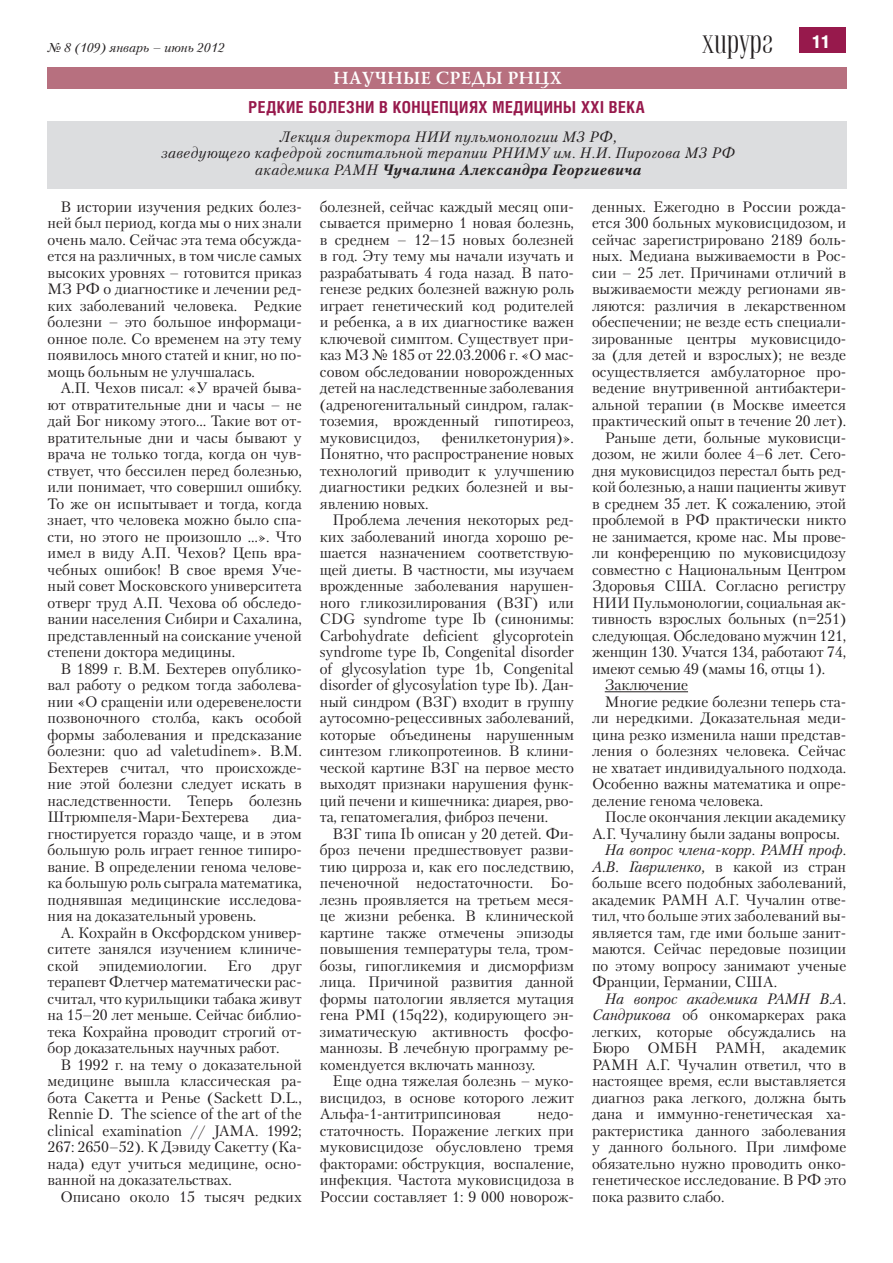
<style>
.page{position:relative;width:893px;height:1263px;background:#fff}
.page>*{position:absolute;margin:0;border:0;box-sizing:border-box;transform-origin:0 0}
.t1{font:33px "Vetren";color:#231f20}
.t2{font:700 18px "Lazurski C";letter-spacing:.03em;color:#fff}
.t3{font:700 16.5px "Helios Cond";letter-spacing:.03em;color:#97194c}
.t4{font:15px/16.5px "Petersburg C";color:#231f20;text-align:justify}
.t5{font:italic 15px "Petersburg C";letter-spacing:.03em;color:#231f20}
.t6{font:italic 700 15px "Petersburg C";letter-spacing:.03em;color:#231f20}
.t7{font:italic 12.75px "Petersburg C";color:#231f20}
.s1{font-family:"Helios Cond";font-weight:900;font-size:18px;color:#fff}
.s2{font-weight:400}
.s3{font-style:italic}
</style>
<div class="page">
<div style="left:799px;top:28px;width:47px;height:25px;background:#97194c"></div>
<hr style="left:605px;top:691px;width:83px;height:1px;background:#231f20">
<div style="left:47px;top:68px;width:799px;height:21px;background:#b7707f"></div>
<div style="left:47px;top:122px;width:799px;height:67px;background:#dcdddf"></div>
<p class="t7" style="left:47px;top:41px;width:179px">№ 8 (109) январь – июнь 2012</p>
<h1 class="t1" style="left:702px;top:24px;width:129px">хирург <span class="s1">11</span></h1>
<p class="t2" style="left:332px;top:66px;width:230px">НАУЧНЫЕ СРЕДЫ РНЦХ</p>
<p class="t3" style="left:248px;top:97px;width:398px">РЕДКИЕ БОЛЕЗНИ В КОНЦЕПЦИЯХ МЕДИЦИНЫ XXI ВЕКА</p>
<p class="t5" style="left:280px;top:128px;width:338px">Лекция директора НИИ пульмонологии МЗ РФ,</p>
<p class="t5" style="left:161px;top:144px;width:575px">заведующего кафедрой госпитальной терапии РНИМУ им. Н.И. Пирогова МЗ РФ</p>
<p class="t6" style="left:255px;top:160px;width:388px"><span class="s2">академика РАМН</span> Чучалина Александра Георгиевича</p>
<p class="t4" style="left:48px;top:198px;width:256px;text-indent:13px">В истории изучения редких болез&shy;ней был период, когда мы о них знали очень мало. Сейчас эта тема обсужда&shy;ется на различных, в том числе самых высоких уровнях – готовится приказ МЗ РФ о диагностике и лечении ред&shy;ких заболеваний человека. Редкие болезни – это большое информаци&shy;онное поле. Со временем на эту тему появилось много статей и книг, но по&shy;мощь больным не улучшалась.</p>
<p class="t4" style="left:48px;top:380px;width:256px;text-indent:13px">А.П. Чехов писал: «У врачей быва&shy;ют отвратительные дни и часы – не дай Бог никому этого… Такие вот от&shy;вратительные дни и часы бывают у врача не только тогда, когда он чув&shy;ствует, что бессилен перед болезнью, или понимает, что совершил ошибку.<br>То же он испытывает и тогда, когда знает, что человека можно было спа&shy;сти, но этого не произошло …». Что имел в виду А.П. Чехов? Цепь вра&shy;чебных ошибок! В свое время Уче&shy;ный совет Московского университета отверг труд А.П. Чехова об обследо&shy;вании населения Сибири и Сахалина, представленный на соискание ученой степени доктора медицины.</p>
<p class="t4" style="left:48px;top:660px;width:256px;text-indent:13px">В 1899 г. В.М. Бехтерев опублико&shy;вал работу о редком тогда заболева&shy;нии «О сращенiи или одеревенелости позвоночного столба, какъ особой формы заболевания и предсказание болезни: quo ad valetudinem». В.М.<br>Бехтерев считал, что происхожде&shy;ние этой болезни следует искать в наследственности. Теперь болезнь Штрюмпеля-Мари-Бехтерева</p>
<p class="t4" style="left:48px;top:809px;width:256px;text-indent:225px">диа&shy;гностируется гораздо чаще, и в этом большую роль играет генное типиро&shy;вание. В определении генома челове&shy;ка большую роль сыграла математика, поднявшая медицинские исследова&shy;ния на доказательный уровень.</p>
<p class="t4" style="left:48px;top:924px;width:256px;text-indent:13px">А. Кохрайн в Оксфордском универ&shy;ситете занялся изучением клиниче&shy;ской</p>
<p class="t4" style="left:99px;top:957px;width:109px">эпидемиологии.</p>
<p class="t4" style="left:227px;top:957px;width:26px">Его</p>
<p class="t4" style="left:48px;top:957px;width:256px;text-indent:224px">друг терапевт Флетчер математически рас&shy;считал, что курильщики табака живут на 15–20 лет меньше. Сейчас библио&shy;тека Кохрайна проводит строгий от&shy;бор доказательных научных работ.</p>
<p class="t4" style="left:48px;top:1056px;width:256px;text-indent:13px">В 1992 г. на тему о доказательной медицине вышла классическая ра&shy;бота Сакетта и Ренье (Sackett D.L., Rennie D. The science of the art of the clinical examination // JAMA. 1992; 267: 2650–52). К Дэвиду Сакетту (Ка&shy;нада) едут учиться медицине, осно&shy;ванной на доказательствах.</p>
<p class="t4" style="left:60px;top:1188px;width:243px">Описано около 15 тысяч редких</p>
<p class="t4" style="left:320px;top:198px;width:256px">болезней, сейчас каждый месяц опи&shy;сывается примерно 1 новая болезнь, в среднем – 12–15 новых болезней в год. Эту тему мы начали изучать и разрабатывать 4 года назад. В пато&shy;генезе редких болезней важную роль играет генетический код родителей и ребенка, а в их диагностике важен ключевой симптом. Существует при&shy;каз МЗ № 185 от 22.03.2006 г. «О мас&shy;совом обследовании новорожденных детей на наследственные заболевания (адреногенитальный синдром, галак&shy;тоземия, врожденный гипотиреоз, муковисцидоз,</p>
<p class="t4" style="left:320px;top:429px;width:256px;text-indent:122px">фенилкетонурия)».<br>Понятно, что распространение новых технологий приводит к улучшению диагностики редких болезней и вы&shy;явлению новых.</p>
<p class="t4" style="left:320px;top:512px;width:256px;text-indent:13px">Проблема лечения некоторых ред&shy;ких заболеваний иногда хорошо ре&shy;шается назначением соответствую&shy;щей диеты. В частности, мы изучаем врожденные заболевания нарушен&shy;ного гликозилирования (ВЗГ) или CDG syndrome type Ib (синонимы:<br>Carbohydrate deficient glycoprotein syndrome type Ib, Congenital disorder of glycosylation type 1b, Congenital disorder of glycosylation type Ib). Дан&shy;ный синдром (ВЗГ) входит в группу аутосомно-рецессивных заболеваний, которые объединены нарушенным синтезом гликопротеинов. В клини&shy;ческой картине ВЗГ на первое место выходят признаки нарушения функ&shy;ций печени и кишечника: диарея, рво&shy;та, гепатомегалия, фиброз печени.</p>
<p class="t4" style="left:320px;top:825px;width:256px;text-indent:13px">ВЗГ типа Ib описан у 20 детей. Фи&shy;броз печени предшествовует разви&shy;тию цирроза и, как его последствию, печеночной недостаточности. Бо&shy;лезнь проявляется на третьем меся&shy;це жизни ребенка. В клинической картине также отмечены эпизоды повышения температуры тела, тром&shy;бозы, гипогликемия и дисморфизм лица. Причиной развития данной формы патологии является мутация гена PMI (15q22), кодирующего эн&shy;зиматическую активность фосфо&shy;маннозы. В лечебную программу ре&shy;комендуется включать маннозу.</p>
<p class="t4" style="left:320px;top:1073px;width:256px;text-indent:13px">Еще одна тяжелая болезнь – муко&shy;висцидоз, в основе которого лежит Альфа-1-антитрипсиновая</p>
<p class="t4" style="left:320px;top:1106px;width:256px;text-indent:218px">недо&shy;статочность. Поражение легких при муковисцидозе обусловлено тремя факторами: обструкция, воспаление, инфекция. Частота муковисцидоза в России составляет 1: 9 000 новорож-</p>
<p class="t4" style="left:592px;top:198px;width:256px">денных. Ежегодно в России рожда&shy;ется 300 больных муковисцидозом, и сейчас зарегистрировано 2189 боль&shy;ных. Медиана выживаемости в Рос&shy;сии – 25 лет. Причинами отличий в выживаемости между регионами яв&shy;ляются: различия в лекарственном обеспечении; не везде есть специали&shy;зированные центры муковисцидо&shy;за (для детей и взрослых); не везде осуществляется амбулаторное про&shy;ведение внутривенной антибактери&shy;альной терапии (в Москве имеется практический опыт в течение 20 лет).</p>
<p class="t4" style="left:592px;top:429px;width:256px;text-indent:13px">Раньше дети, больные муковисци&shy;дозом, не жили более 4–6 лет. Сего&shy;дня муковисцидоз перестал быть ред&shy;кой болезнью, а наши пациенты живут в среднем 35 лет. К сожалению, этой проблемой в РФ практически никто не занимается, кроме нас. Мы прове&shy;ли конференцию по муковисцидозу совместно с Национальным Центром Здоровья США. Согласно регистру НИИ Пульмонологии, социальная ак&shy;тивность взрослых больных (n=251) следующая. Обследовано мужчин 121, женщин 130. Учатся 134, работают 74, имеют семью 49 (мамы 16, отцы 1).</p>
<p class="t4" style="left:605px;top:677px;width:85px">Заключение</p>
<p class="t4" style="left:592px;top:693px;width:256px;text-indent:13px">Многие редкие болезни теперь ста&shy;ли нередкими. Доказательная меди&shy;цина резко изменила наши представ&shy;ления о болезнях человека. Сейчас не хватает индивидуального подхода.<br>Особенно важны математика и опре&shy;деление генома человека.</p>
<p class="t4" style="left:592px;top:809px;width:256px;text-indent:13px">После окончания лекции академику<br>А.Г. Чучалину были заданы вопросы.</p>
<p class="t4" style="left:592px;top:842px;width:256px;text-indent:13px"><span class="s3">На вопрос члена-корр. РАМН проф.<br>А.В. Гавриленко,</span> в какой из стран больше всего подобных заболеваний, академик РАМН А.Г. Чучалин отве&shy;тил, что больше этих заболеваний вы&shy;является там, где ими больше занит&shy;маются. Сейчас передовые позиции по этому вопросу занимают ученые Франции, Германии, США.</p>
<p class="t4" style="left:592px;top:990px;width:256px;text-indent:13px"><span class="s3">На вопрос академика РАМН В.А.<br>Сандрикова</span> об онкомаркерах рака легких, которые обсуждались на Бюро ОМБН РАМН, академик РАМН А.Г. Чучалин ответил, что в настоящее время, если выставляется диагноз рака легкого, должна быть дана и иммунно-генетическая ха&shy;рактеристика данного заболевания у данного больного. При лимфоме обязательно нужно проводить онко&shy;генетическое исследование. В РФ это пока развито слабо.</p>
</div>
